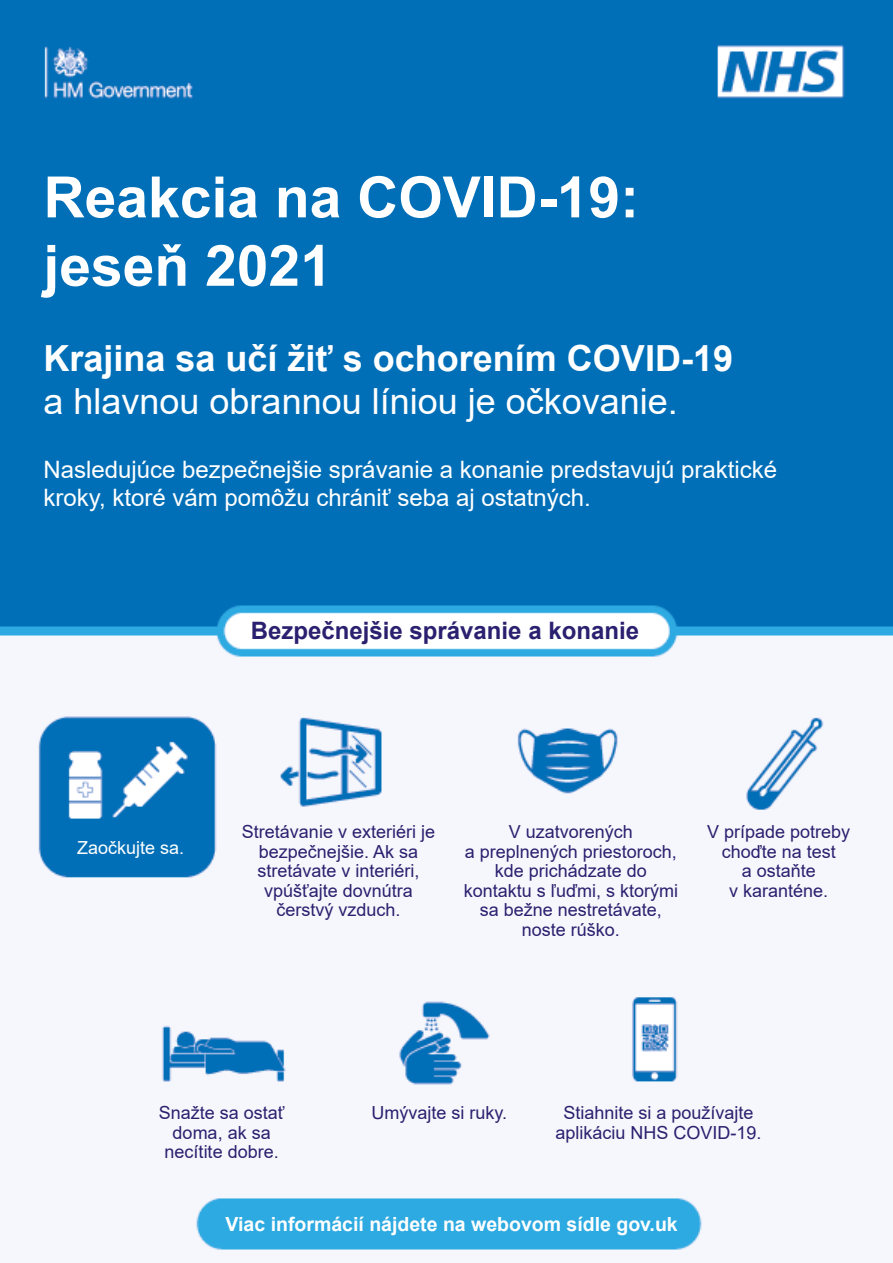
<style>
.page{position:relative;width:893px;height:1263px;background:#fff}
.page>*{position:absolute;margin:0;border:0;box-sizing:border-box;transform-origin:0 0}
.t1{font:700 57px/68.4px "Arial";color:#fff}
.t2{font:36px "Arial";color:#fff}
.t3{font:700 36px "Arial";color:#fff}
.t4{font:24px/28.8px "Arial";color:#fff}
.t5{font:700 24px "Arial";color:#2a206f}
.t6{font:700 19.5px "Arial";color:#fff}
.t7{font:18px/19.5px "Arial";color:#2a206f;text-align:center}
.t8{font:18px "Arial";color:#fff}
</style>
<div class="page">
<img style="left:0;top:0;width:893px;height:1250px">
<h1 class="t1" style="left:44px;top:164px;width:597px">Reakcia na COVID-19: jeseň 2021</h1>
<h2 class="t3" style="left:44px;top:333px;width:691px">Krajina sa učí žiť s ochorením COVID-19</h2>
<h2 class="t2" style="left:44px;top:377px;width:636px">a hlavnou obrannou líniou je očkovanie.</h2>
<h3 class="t4" style="left:44px;top:455px;width:735px">Nasledujúce bezpečnejšie správanie a konanie predstavujú praktické kroky, ktoré vám pomôžu chrániť seba aj ostatných.</h3>
<h3 class="t5" style="left:251px;top:613px;width:390px">Bezpečnejšie správanie a konanie</h3>
<p class="t8" style="left:77px;top:835px;width:109px">Zaočkujte sa.</p>
<p class="t7" style="left:242px;top:822px;width:195px">Stretávanie v exteriéri je bezpečnejšie. Ak sa stretávate v interiéri, vpúšťajte dovnútra čerstvý vzduch.</p>
<p class="t7" style="left:464px;top:822px;width:216px">V uzatvorených<br>a preplnených priestoroch, kde prichádzate do kontaktu s ľuďmi, s ktorými sa bežne nestretávate, noste rúško.</p>
<p class="t7" style="left:707px;top:822px;width:145px">V prípade potreby choďte na test<br>a ostaňte<br>v karanténe.</p>
<p class="t7" style="left:159px;top:1103px;width:127px">Snažte sa ostať doma, ak sa necítite dobre.</p>
<p class="t7" style="left:371px;top:1103px;width:137px">Umývajte si ruky.</p>
<p class="t7" style="left:556px;top:1103px;width:208px">Stiahnite si a používajte aplikáciu NHS COVID-19.</p>
<p class="t6" style="left:226px;top:1210px;width:454px">Viac informácií nájdete na webovom sídle gov.uk</p>
</div>
